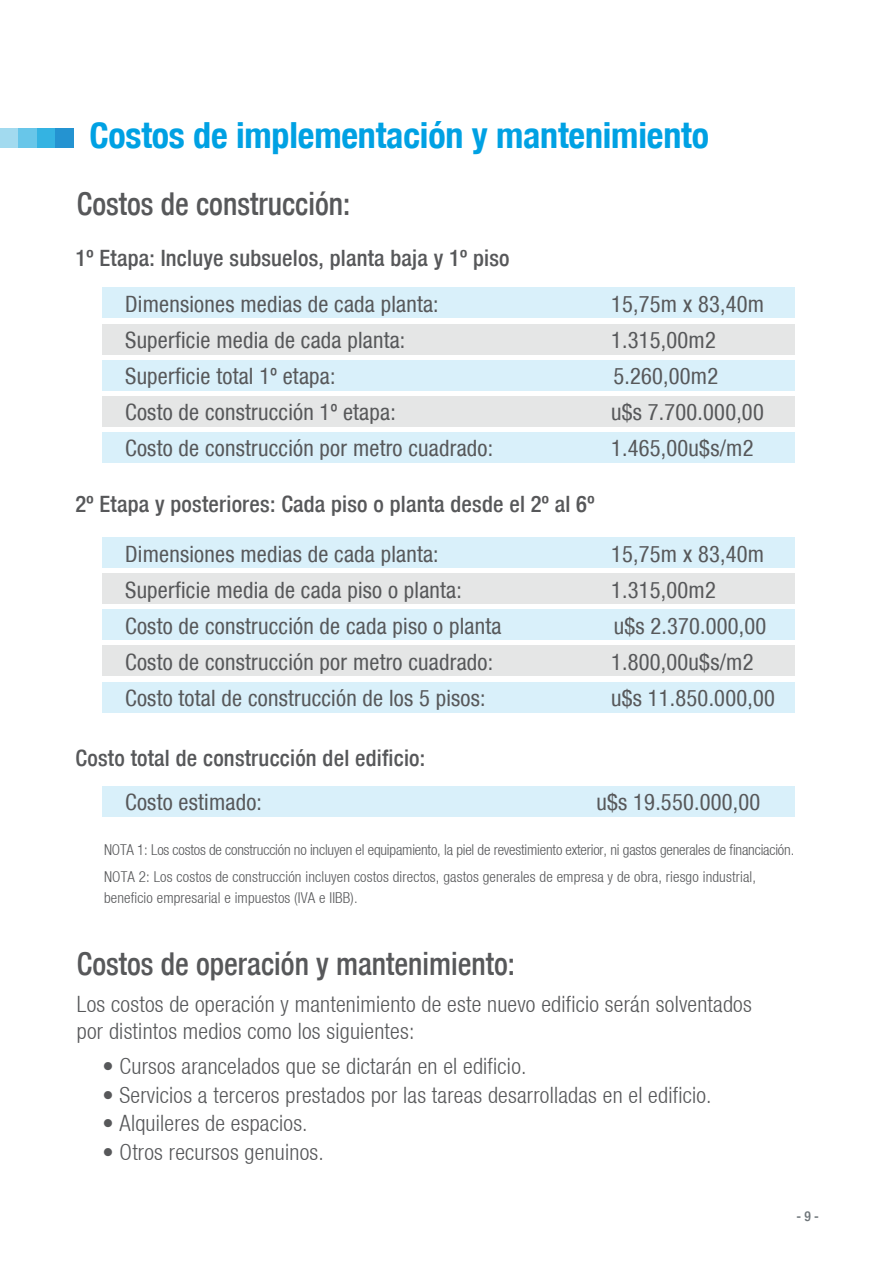
<style>
.page{position:relative;width:893px;height:1263px;background:#fff}
.page>*{position:absolute;margin:0;border:0;box-sizing:border-box;transform-origin:0 0}
.t1{font:700 condensed 36px "Helvetica Neue";letter-spacing:-.005em;color:#00a1e3}
.t2{font:500 condensed 31.5px "Helvetica Neue";color:#57585a;scale:.95 1}
.t3{font:condensed 22.5px "Helvetica Neue";letter-spacing:.01em;color:#57585a}
.t4{font:300 condensed 22.5px/27px "Helvetica Neue";letter-spacing:.01em;color:#57585a}
.t5{font:500 condensed 22.5px "Helvetica Neue";letter-spacing:.01em;color:#57585a}
.t6{font:300 condensed 15px/27px "Helvetica Neue";letter-spacing:-.01em;color:#57585a}
.t7{font:300 condensed 15px "Helvetica Neue";letter-spacing:.01em;color:#57585a}
.t8{font:500 condensed 13.5px "Helvetica Neue";color:#6e7579}
</style>
<div class="page">
<div style="left:0;top:129px;width:19px;height:19px;background:#a2daef"></div>
<div style="left:19px;top:129px;width:18px;height:19px;background:#68c6e9"></div>
<div style="left:37px;top:129px;width:19px;height:19px;background:#34b3e2"></div>
<div style="left:56px;top:129px;width:18px;height:19px;background:#2493d1"></div>
<div style="left:102px;top:396px;width:693px;height:30px;background:#e5e6e6"></div>
<div style="left:102px;top:432px;width:693px;height:31px;background:#d9f0fa"></div>
<div style="left:102px;top:324px;width:693px;height:30px;background:#e5e6e6"></div>
<div style="left:102px;top:360px;width:693px;height:30px;background:#d9f0fa"></div>
<div style="left:102px;top:288px;width:693px;height:30px;background:#d9f0fa"></div>
<div style="left:102px;top:646px;width:693px;height:30px;background:#e5e6e6"></div>
<div style="left:102px;top:682px;width:693px;height:30px;background:#d9f0fa"></div>
<div style="left:102px;top:573px;width:693px;height:31px;background:#e5e6e6"></div>
<div style="left:102px;top:609px;width:693px;height:31px;background:#d9f0fa"></div>
<div style="left:102px;top:537px;width:693px;height:31px;background:#d9f0fa"></div>
<div style="left:102px;top:786px;width:693px;height:31px;background:#d9f0fa"></div>
<h1 class="t1" style="left:89px;top:113px;width:621px">Costos de implementación y mantenimiento</h1>
<h2 class="t2" style="left:77px;top:185px;width:289px">Costos de construcción:</h2>
<p class="t5" style="left:76px;top:244px;width:436px">1º Etapa: Incluye subsuelos, planta baja y 1º piso</p>
<p class="t3" style="left:125px;top:291px;width:315px">Dimensiones medias de cada planta:</p>
<p class="t3" style="left:611px;top:291px;width:154px">15,75m x 83,40m</p>
<p class="t3" style="left:125px;top:327px;width:282px">Superficie media de cada planta:</p>
<p class="t3" style="left:611px;top:327px;width:106px">1.315,00m2</p>
<p class="t3" style="left:125px;top:363px;width:212px">Superficie total 1º etapa:</p>
<p class="t3" style="left:613px;top:363px;width:106px">5.260,00m2</p>
<p class="t3" style="left:125px;top:399px;width:272px">Costo de construcción 1º etapa:</p>
<p class="t3" style="left:611px;top:399px;width:154px">u$s 7.700.000,00</p>
<p class="t3" style="left:125px;top:435px;width:369px">Costo de construcción por metro cuadrado:</p>
<p class="t3" style="left:611px;top:435px;width:144px">1.465,00u$s/m2</p>
<p class="t5" style="left:76px;top:490px;width:520px">2º Etapa y posteriores: Cada piso o planta desde el 2º al 6º</p>
<p class="t3" style="left:125px;top:541px;width:315px">Dimensiones medias de cada planta:</p>
<p class="t3" style="left:611px;top:541px;width:154px">15,75m x 83,40m</p>
<p class="t3" style="left:125px;top:577px;width:338px">Superficie media de cada piso o planta:</p>
<p class="t3" style="left:611px;top:577px;width:106px">1.315,00m2</p>
<p class="t3" style="left:125px;top:613px;width:378px">Costo de construcción de cada piso o planta</p>
<p class="t3" style="left:614px;top:613px;width:154px">u$s 2.370.000,00</p>
<p class="t3" style="left:125px;top:649px;width:369px">Costo de construcción por metro cuadrado:</p>
<p class="t3" style="left:611px;top:649px;width:144px">1.800,00u$s/m2</p>
<p class="t3" style="left:125px;top:685px;width:362px">Costo total de construcción de los 5 pisos:</p>
<p class="t3" style="left:611px;top:685px;width:165px">u$s 11.850.000,00</p>
<p class="t5" style="left:76px;top:745px;width:351px">Costo total de construcción del edificio:</p>
<p class="t3" style="left:125px;top:789px;width:138px">Costo estimado:</p>
<p class="t3" style="left:597px;top:789px;width:165px">u$s 19.550.000,00</p>
<p class="t6" style="left:104px;top:836px;width:692px">NOTA 1: Los costos de construcción no incluyen el equipamiento, la piel de revestimiento exterior, ni gastos generales de financiación.<br>NOTA 2: Los costos de construcción incluyen costos directos, gastos generales de empresa y de obra, riesgo industrial,</p>
<p class="t7" style="left:104px;top:889px;width:255px">beneficio empresarial e impuestos (IVA e IIBB).</p>
<h2 class="t2" style="left:77px;top:945px;width:463px">Costos de operación y mantenimiento:</h2>
<p class="t4" style="left:77px;top:991px;width:676px">Los costos de operación y mantenimiento de este nuevo edificio serán solventados por distintos medios como los siguientes:</p>
<p class="t4" style="left:102px;top:1053px;width:426px">• Cursos arancelados que se dictarán en el edificio.</p>
<p class="t4" style="left:102px;top:1081px;width:611px">• Servicios a terceros prestados por las tareas desarrolladas en el edificio.</p>
<p class="t4" style="left:102px;top:1110px;width:207px">• Alquileres de espacios.</p>
<p class="t4" style="left:102px;top:1138px;width:223px">• Otros recursos genuinos.</p>
<p class="t8" style="left:796px;top:1208px;width:24px">- 9 -</p>
</div>
